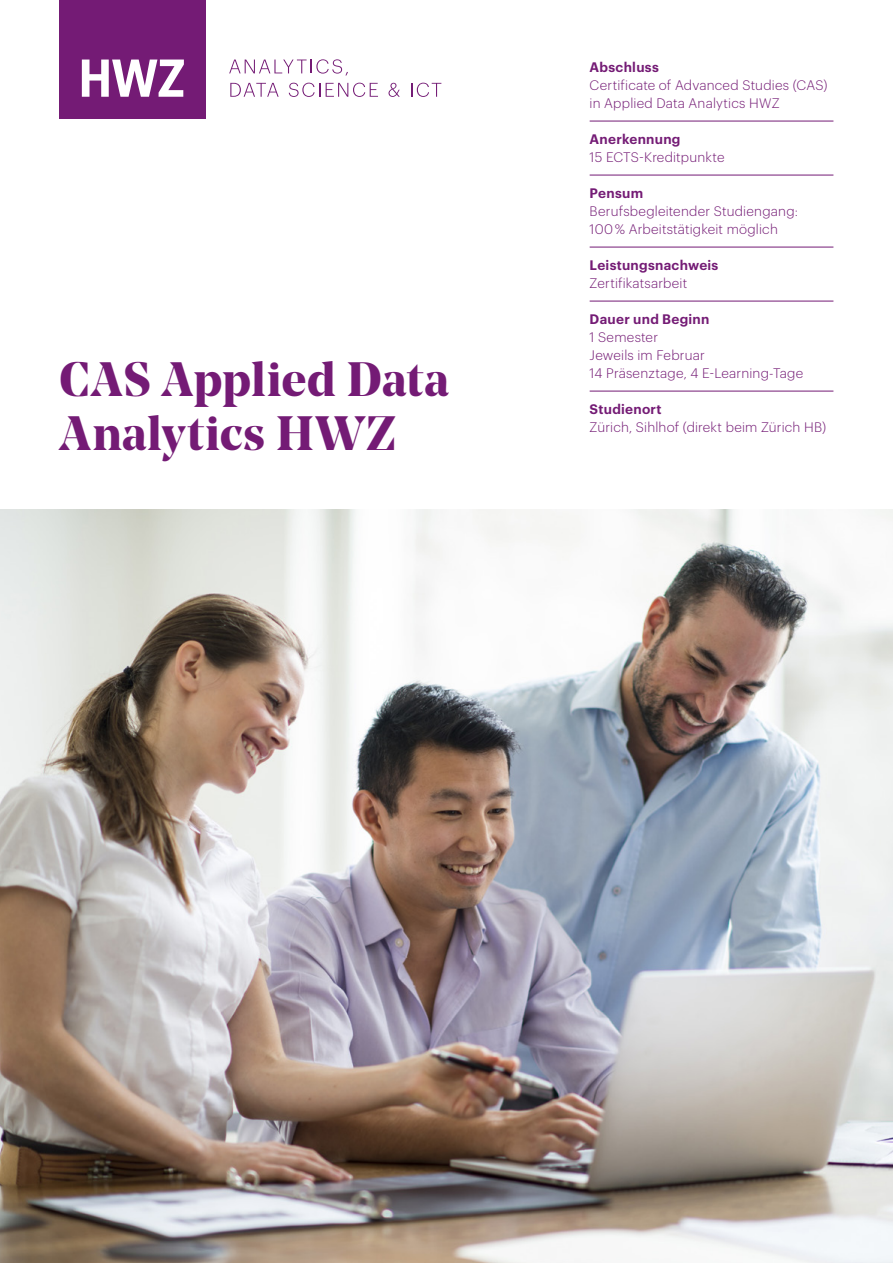
<style>
.page{position:relative;width:893px;height:1263px;background:#fff}
.page>*{position:absolute;margin:0;border:0;box-sizing:border-box;transform-origin:0 0}
.t1{font:700 48px/54px "Noe Display";letter-spacing:.015em;color:#741b75}
.t2{font:300 13.5px/18px "Graphik";letter-spacing:.015em;color:#741b75}
.t3{font:600 13.5px "Graphik";letter-spacing:.02em;color:#741b75}
</style>
<div class="page">
<div style="left:60px;top:0;width:146px;height:119px;background:#741b75"></div>
<svg style="left:229px;top:59px;width:119px;height:17px"></svg>
<svg style="left:230px;top:83px;width:49px;height:14px"></svg>
<svg style="left:289px;top:83px;width:31px;height:14px"></svg>
<svg style="left:326px;top:83px;width:52px;height:14px"></svg>
<svg style="left:388px;top:83px;width:12px;height:14px"></svg>
<svg style="left:411px;top:83px;width:30px;height:14px"></svg>
<svg style="left:82px;top:60px;width:102px;height:37px"></svg>
<img style="left:0;top:510px;width:893px;height:753px">
<hr style="left:590px;top:121px;width:243px;height:1px;background:#741b75">
<hr style="left:590px;top:175px;width:243px;height:1px;background:#741b75">
<hr style="left:590px;top:247px;width:243px;height:1px;background:#741b75">
<hr style="left:590px;top:301px;width:243px;height:1px;background:#741b75">
<hr style="left:590px;top:391px;width:243px;height:1px;background:#741b75">
<h1 class="t1" style="left:60px;top:351px;width:391px">CAS Applied Data<br>Analytics HWZ</h1>
<p class="t3" style="left:590px;top:56px;width:71px">Abschluss</p>
<p class="t2" style="left:590px;top:75px;width:239px">Certificate of Advanced Studies (CAS) in Applied Data Analytics HWZ</p>
<p class="t3" style="left:590px;top:128px;width:92px">Anerkennung</p>
<p class="t2" style="left:590px;top:147px;width:136px">15 ECTS-Kreditpunkte</p>
<p class="t3" style="left:590px;top:182px;width:55px">Pensum</p>
<p class="t2" style="left:590px;top:201px;width:210px">Berufsbegleitender Studiengang:<br>100 % Arbeitstätigkeit möglich</p>
<p class="t3" style="left:590px;top:254px;width:130px">Leistungsnachweis</p>
<p class="t2" style="left:590px;top:273px;width:99px">Zertifikatsarbeit</p>
<p class="t3" style="left:590px;top:308px;width:121px">Dauer und Beginn</p>
<p class="t2" style="left:590px;top:327px;width:215px">1 Semester<br>Jeweils im Februar<br>14 Präsenztage, 4 E-Learning-Tage</p>
<p class="t3" style="left:590px;top:398px;width:73px">Studienort</p>
<p class="t2" style="left:590px;top:417px;width:238px">Zürich, Sihlhof (direkt beim Zürich HB)</p>
</div>
